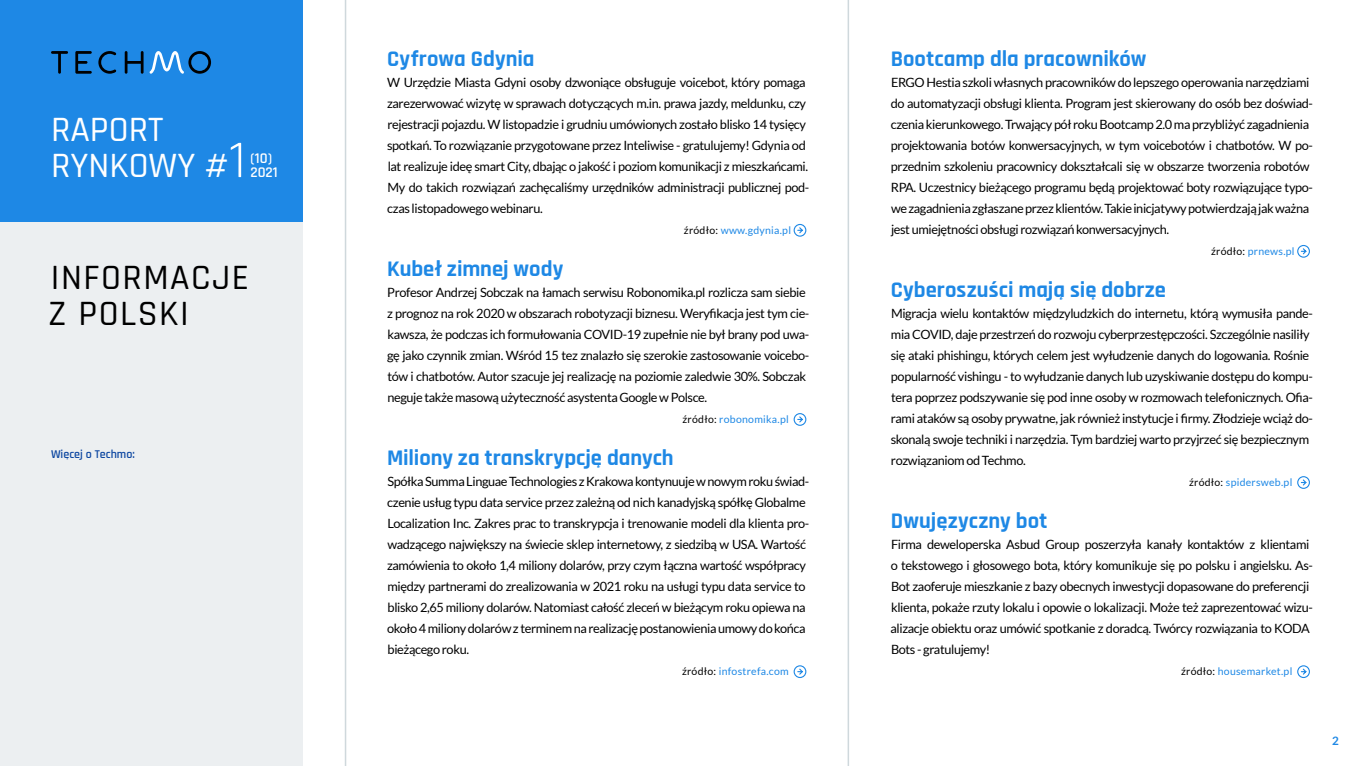
<style>
.page{position:relative;width:1361px;height:766px;background:#fff}
.page>*{position:absolute;margin:0;border:0;box-sizing:border-box;transform-origin:0 0}
.t1{font:500 36px/36px "Rajdhani";letter-spacing:.04em;color:#000}
.t2{font:500 36px/36px "Rajdhani";color:#fff}
.t3{font:700 22.5px "Rajdhani";color:#1e88e5}
.t4{font:600 14.85px/13.6px "Rajdhani";color:#fff}
.t5{font:12.75px/21px "Lato";letter-spacing:-.03em;color:#000}
.t6{font:600 12px "Rajdhani";color:#0d47a1}
.t7{font:700 11.7px "Lato";color:#1e88e5}
.t8{font:10.5px "Lato";letter-spacing:.025em;color:#1e88e5}
.s1{font-weight:400;font-size:53.25px}
.s2{color:#000}
</style>
<div class="page">
<div style="left:0;top:0;width:303px;height:765px;background:#eceff1"></div>
<hr style="left:345px;top:0;width:1px;height:765px;background:#cfd8dc">
<hr style="left:847px;top:0;width:2px;height:765px;background:#cfd8dc">
<div style="left:0;top:0;width:303px;height:221px;background:#1e88e5"></div>
<svg style="left:51px;top:51px;width:17px;height:23px"></svg>
<svg style="left:75px;top:51px;width:17px;height:23px"></svg>
<svg style="left:98px;top:51px;width:18px;height:23px"></svg>
<svg style="left:125px;top:51px;width:86px;height:23px"></svg>
<svg style="left:793px;top:223px;width:14px;height:14px"></svg>
<svg style="left:793px;top:413px;width:14px;height:13px"></svg>
<svg style="left:793px;top:665px;width:14px;height:13px"></svg>
<svg style="left:1297px;top:244px;width:13px;height:14px"></svg>
<svg style="left:1297px;top:476px;width:13px;height:13px"></svg>
<svg style="left:1297px;top:665px;width:13px;height:13px"></svg>
<h1 class="t2" style="left:51px;top:113px;width:196px">RAPORT<br>RYNKOWY #<span class="s1">1</span></h1>
<p class="t4" style="left:250px;top:152px;width:29px">(10)<br>2021</p>
<h1 class="t1" style="left:49px;top:260px;width:202px">INFORMACJE<br>Z POLSKI</h1>
<p class="t6" style="left:51px;top:447px;width:85px">Więcej o Techmo:</p>
<h2 class="t3" style="left:387px;top:45px;width:149px">Cyfrowa Gdynia</h2>
<p class="t5" style="left:387px;top:71px;width:424px">W Urzędzie Miasta Gdyni osoby dzwoniące obsługuje voicebot, który pomaga zarezerwować wizytę w sprawach dotyczących m.in. prawa jazdy, meldunku, czy rejestracji pojazdu. W listopadzie i grudniu umówionych zostało blisko 14 tysięcy spotkań. To rozwiązanie przygotowane przez Inteliwise - gratulujemy! Gdynia od lat realizuje ideę smart City, dbając o jakość i poziom komunikacji z mieszkańcami.<br>My do takich rozwiązań zachęcaliśmy urzędników administracji publicznej pod&shy;czas listopadowego webinaru.</p>
<p class="t8" style="left:684px;top:224px;width:109px"><span class="s2">źródło:</span> www.gdynia.pl</p>
<h2 class="t3" style="left:387px;top:255px;width:178px">Kubeł zimnej wody</h2>
<p class="t5" style="left:387px;top:281px;width:424px">Profesor Andrzej Sobczak na łamach serwisu Robonomika.pl rozlicza sam siebie z prognoz na rok 2020 w obszarach robotyzacji biznesu. Weryfikacja jest tym cie&shy;kawsza, że podczas ich formułowania COVID-19 zupełnie nie był brany pod uwa&shy;gę jako czynnik zmian. Wśród 15 tez znalazło się szerokie zastosowanie voicebo&shy;tów i chatbotów. Autor szacuje jej realizację na poziomie zaledwie 30%. Sobczak neguje także masową użyteczność asystenta Google w Polsce.</p>
<p class="t8" style="left:682px;top:413px;width:108px"><span class="s2">źródło:</span> robonomika.pl</p>
<h2 class="t3" style="left:387px;top:444px;width:288px">Miliony za transkrypcję danych</h2>
<p class="t5" style="left:387px;top:470px;width:424px">Spółka Summa Linguae Technologies z Krakowa kontynuuje w nowym roku świad&shy;czenie usług typu data service przez zależną od nich kanadyjską spółkę Globalme Localization Inc. Zakres prac to transkrypcja i trenowanie modeli dla klienta pro&shy;wadzącego największy na świecie sklep internetowy, z siedzibą w USA. Wartość zamówienia to około 1,4 miliony dolarów, przy czym łączna wartość współpracy między partnerami do zrealizowania w 2021 roku na usługi typu data service to blisko 2,65 miliony dolarów. Natomiast całość zleceń w bieżącym roku opiewa na około 4 miliony dolarów z terminem na realizację postanowienia umowy do końca bieżącego roku.</p>
<p class="t8" style="left:682px;top:665px;width:108px"><span class="s2">źródło:</span> infostrefa.com</p>
<h2 class="t3" style="left:890px;top:45px;width:257px">Bootcamp dla pracowników</h2>
<p class="t5" style="left:891px;top:71px;width:424px">ERGO Hestia szkoli własnych pracowników do lepszego operowania narzędziami do automatyzacji obsługi klienta. Program jest skierowany do osób bez doświad&shy;czenia kierunkowego. Trwający pół roku Bootcamp 2.0 ma przybliżyć zagadnienia projektowania botów konwersacyjnych, w tym voicebotów i chatbotów. W po&shy;przednim szkoleniu pracownicy dokształcali się w obszarze tworzenia robotów RPA. Uczestnicy bieżącego programu będą projektować boty rozwiązujące typo&shy;we zagadnienia zgłaszane przez klientów. Takie inicjatywy potwierdzają jak ważna jest umiejętności obsługi rozwiązań konwersacyjnych.</p>
<p class="t8" style="left:1211px;top:245px;width:85px"><span class="s2">źródło:</span> prnews.pl</p>
<h2 class="t3" style="left:890px;top:276px;width:277px">Cyberoszuści mają się dobrze</h2>
<p class="t5" style="left:890px;top:302px;width:424px">Migracja wielu kontaktów międzyludzkich do internetu, którą wymusiła pande&shy;mia COVID, daje przestrzeń do rozwoju cyberprzestępczości. Szczególnie nasiliły się ataki phishingu, których celem jest wyłudzenie danych do logowania. Rośnie popularność vishingu - to wyłudzanie danych lub uzyskiwanie dostępu do kompu&shy;tera poprzez podszywanie się pod inne osoby w rozmowach telefonicznych. Ofia&shy;rami ataków są osoby prywatne, jak również instytucje i firmy. Złodzieje wciąż do&shy;skonalą swoje techniki i narzędzia. Tym bardziej warto przyjrzeć się bezpiecznym rozwiązaniom od Techmo.</p>
<p class="t8" style="left:1189px;top:476px;width:105px"><span class="s2">źródło:</span> spidersweb.pl</p>
<h2 class="t3" style="left:890px;top:507px;width:158px">Dwujęzyczny bot</h2>
<p class="t5" style="left:890px;top:533px;width:424px">Firma deweloperska Asbud Group poszerzyła kanały kontaktów z klientami o tekstowego i głosowego bota, który komunikuje się po polsku i angielsku. As-Bot zaoferuje mieszkanie z bazy obecnych inwestycji dopasowane do preferencji klienta, pokaże rzuty lokalu i opowie o lokalizacji. Może też zaprezentować wizu&shy;alizacje obiektu oraz umówić spotkanie z doradcą. Twórcy rozwiązania to KODA Bots - gratulujemy!</p>
<p class="t8" style="left:1181px;top:665px;width:113px"><span class="s2">źródło:</span> housemarket.pl</p>
<p class="t7" style="left:1332px;top:734px;width:8px">2</p>
</div>
